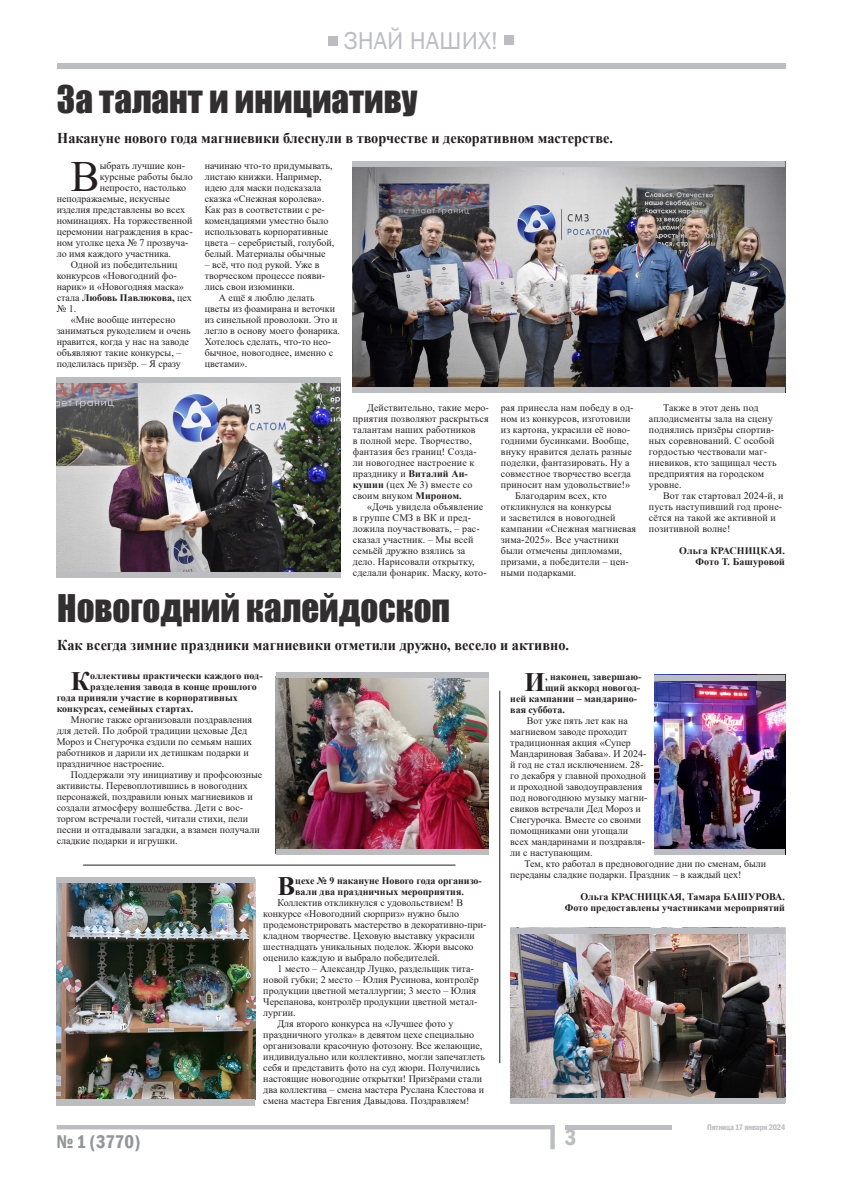
<style>
.page{position:relative;width:842px;height:1191px;background:#fff}
.page>*{position:absolute;margin:0;border:0;box-sizing:border-box;transform-origin:0 0}
.text{font:43.2px "Times New Roman";color:#231f20}
.news-head{font:35px "Impact";color:#312f30}
.text-2{font:700 26.6px "Times New Roman";color:#231f20}
.rubrika{font:25px "Franklin Gothic";color:#bcbdc0}
.t1{font:600 condensed 23px "Franklin Gothic";color:#bcbdc0}
.t2{font:600 condensed 18.9px "Franklin Gothic";color:#939598}
.vrezka{font:700 15px "Times New Roman";color:#231f20;scale:.95 1}
.text-3{font:10px/11px "Times New Roman";color:#231f20}
.text-4{font:700 10px/11px "Times New Roman";color:#231f20}
.t3{font:600 condensed 8.4px "Franklin Gothic";letter-spacing:-.02em;color:#bcbdc0}
.s1{font-weight:700}
</style>
<div class="page">
<hr style="left:565px;top:1125px;width:106px;height:4px;background:#bcbdc0">
<svg style="left:57px;top:1125px;width:498px;height:24px"></svg>
<div style="left:57px;top:63px;width:728px;height:6px;background:#bcbdc0"></div>
<div style="left:328px;top:36px;width:10px;height:9px;background:#bcbdc0"></div>
<div style="left:504px;top:35px;width:10px;height:9px;background:#bcbdc0"></div>
<img style="left:276px;top:678px;width:213px;height:170px">
<img style="left:57px;top:882px;width:198px;height:217px">
<img style="left:510px;top:933px;width:275px;height:165px">
<img style="left:654px;top:680px;width:131px;height:168px">
<hr style="left:83px;top:865px;width:372px;height:1px;background:#231f20">
<hr style="left:499px;top:691px;width:1px;height:372px;background:#231f20">
<div style="left:276px;top:672px;width:213px;height:6px;background:#bcbdc0"></div>
<div style="left:654px;top:675px;width:131px;height:5px;background:#bcbdc0"></div>
<div style="left:654px;top:848px;width:131px;height:6px;background:#bcbdc0"></div>
<div style="left:56px;top:1099px;width:199px;height:7px;background:#bcbdc0"></div>
<div style="left:510px;top:928px;width:275px;height:5px;background:#bcbdc0"></div>
<div style="left:510px;top:1098px;width:275px;height:5px;background:#bcbdc0"></div>
<div style="left:57px;top:877px;width:198px;height:5px;background:#bcbdc0"></div>
<div style="left:276px;top:848px;width:213px;height:6px;background:#bcbdc0"></div>
<img style="left:56px;top:383px;width:285px;height:189px">
<img style="left:353px;top:167px;width:432px;height:220px">
<div style="left:353px;top:161px;width:432px;height:6px;background:#bcbdc0"></div>
<div style="left:353px;top:387px;width:432px;height:6px;background:#bcbdc0"></div>
<div style="left:56px;top:377px;width:285px;height:6px;background:#bcbdc0"></div>
<div style="left:56px;top:572px;width:285px;height:6px;background:#bcbdc0"></div>
<p class="rubrika" style="left:344px;top:25px;width:155px">ЗНАЙ НАШИХ!</p>
<p class="news-head" style="left:57px;top:72px;width:362px">За талант и инициативу</p>
<p class="vrezka" style="left:57px;top:127px;width:587px">Накануне нового года магниевики блеснули в творчестве и декоративном мастерстве.</p>
<p class="text" style="left:71px;top:146px;width:30px">В</p>
<p class="text-3" style="left:100px;top:160px;width:87px">ыбрать лучшие кон-</p>
<p class="text-3" style="left:205px;top:160px;width:131px">начинаю что-то придумывать, листаю книжки. Например, идею для маски подсказала сказка «Снежная королева».<br>Как раз в соответствии с ре&shy;комендациями уместно было использовать корпоративные цвета – серебристый, голубой, белый. Материалы обычные</p>
<p class="text-3" style="left:205px;top:259px;width:122px">– всё, что под рукой. Уже в творческом процессе появи&shy;лись свои изюминки.</p>
<p class="text-3" style="left:205px;top:292px;width:137px;text-indent:14px">А ещё я люблю делать цветы из фоамирана и веточки из синельной проволоки. Это и легло в основу моего фонарика.<br>Хотелось сделать, что-то нео&shy;бычное, новогоднее, именно с цветами».</p>
<p class="text-3" style="left:100px;top:171px;width:94px">курсные работы было</p>
<p class="text-3" style="left:100px;top:182px;width:88px">непросто, настолько</p>
<p class="text-3" style="left:57px;top:193px;width:115px">неподражаемые, искусные</p>
<p class="text-3" style="left:57px;top:204px;width:130px">изделия представлены во всех</p>
<p class="text-3" style="left:57px;top:215px;width:137px">номинациях. На торжественной</p>
<p class="text-3" style="left:57px;top:226px;width:137px">церемонии награждения в крас-</p>
<p class="text-3" style="left:57px;top:237px;width:133px">ном уголке цеха № 7 прозвуча-</p>
<p class="text-3" style="left:57px;top:248px;width:116px">ло имя каждого участника.</p>
<p class="text-3" style="left:57px;top:259px;width:137px;text-indent:14px">Одной из победительниц конкурсов «Новогодний фо&shy;нарик» и «Новогодняя маска» стала <span class="s1">Любовь Павлюкова,</span> цех № 1.</p>
<p class="text-3" style="left:57px;top:314px;width:136px;text-indent:14px">«Мне вообще интересно заниматься рукоделием и очень нравится, когда у нас на заводе объявляют такие конкурсы, – поделилась призёр. – Я сразу</p>
<p class="text-3" style="left:353px;top:401px;width:138px;text-indent:14px">Действительно, такие меро&shy;приятия позволяют раскрыться талантам наших работников<br>в полной мере. Творчество, фантазия без границ! Созда&shy;ли новогоднее настроение к празднику и <span class="s1">Виталий Ан&shy;кушин</span> (цех № 3) вместе со своим внуком <span class="s1">Мироном.</span></p>
<p class="text-3" style="left:353px;top:500px;width:135px;text-indent:14px">«Дочь увидела объявление в группе СМЗ в ВК и пред&shy;ложила поучаствовать, – рас&shy;сказал участник. – Мы всей семьёй дружно взялись за дело. Нарисовали открытку, сделали фонарик. Маску, кото-</p>
<p class="news-head" style="left:57px;top:581px;width:394px">Новогодний калейдоскоп</p>
<p class="text-3" style="left:501px;top:401px;width:134px">рая принесла нам победу в од&shy;ном из конкурсов, изготовили из картона, украсили её ново&shy;годними бусинками. Вообще, внуку нравится делать разные поделки, фантазировать. Ну а совместное творчество всегда приносит нам удовольствие!»</p>
<p class="text-3" style="left:501px;top:489px;width:137px;text-indent:14px">Благодарим всех, кто откликнулся на конкурсы<br>и засветился в новогодней кампании «Снежная магниевая зима-2025». Все участники были отмечены дипломами, призами, а победители – цен&shy;ными подарками.</p>
<p class="vrezka" style="left:57px;top:634px;width:540px">Как всегда зимние праздники магниевики отметили дружно, весело и активно.</p>
<p class="text-3" style="left:649px;top:401px;width:129px;text-indent:14px">Также в этот день под аплодисменты зала на сцену поднялись призёры спортив&shy;ных соревнований. С особой гордостью чествовали маг&shy;ниевиков, кто защищал честь предприятия на городском уровне.</p>
<p class="text-3" style="left:649px;top:489px;width:136px;text-indent:14px">Вот так стартовал 2024-й, и пусть наступивший год проне&shy;сётся на такой же активной и позитивной волне!</p>
<p class="text-4" style="left:679px;top:545px;width:107px">Ольга КРАСНИЦКАЯ.</p>
<p class="text-4" style="left:695px;top:556px;width:91px">Фото Т. Башуровой</p>
<p class="text-2" style="left:71px;top:662px;width:21px">К</p>
<p class="text-4" style="left:90px;top:669px;width:174px">оллективы практически каждого под-</p>
<p class="text-4" style="left:90px;top:680px;width:168px">разделения завода в конце прошлого</p>
<p class="text-4" style="left:57px;top:691px;width:183px">года приняли участие в корпоративных</p>
<p class="text-4" style="left:57px;top:702px;width:138px">конкурсах, семейных стартах.</p>
<p class="text-3" style="left:57px;top:713px;width:197px;text-indent:14px">Многие также организовали поздравления для детей. По доброй традиции цеховые Дед Мороз и Снегурочка ездили по семьям наших работников и дарили их детишкам подарки и праздничное настроение.</p>
<p class="text-3" style="left:57px;top:768px;width:207px;text-indent:14px">Поддержали эту инициативу и профсоюзные активисты. Перевоплотившись в новогодних персонажей, поздравили юных магниевиков и создали атмосферу волшебства. Дети с вос&shy;торгом встречали гостей, читали стихи, пели песни и отгадывали загадки, а взамен получали сладкие подарки и игрушки.</p>
<p class="text-2" style="left:277px;top:866px;width:19px">В</p>
<p class="text-4" style="left:295px;top:874px;width:188px">цехе № 9 накануне Нового года организо&shy;вали два праздничных мероприятия.</p>
<p class="text-3" style="left:263px;top:896px;width:225px;text-indent:14px">Коллектив откликнулся с удовольствием! В конкурсе «Новогодний сюрприз» нужно было продемонстрировать мастерство в декоративно-при&shy;кладном творчестве. Цеховую выставку украсили шестнадцать уникальных поделок. Жюри высоко оценило каждую и выбрало победителей.</p>
<p class="text-3" style="left:263px;top:962px;width:217px;text-indent:14px">1 место – Александр Луцко, раздельщик тита&shy;новой губки; 2 место – Юлия Русинова, контролёр продукции цветной металлургии; 3 место – Юлия Черепанова, контролёр продукции цветной метал&shy;лургии.</p>
<p class="text-3" style="left:263px;top:1017px;width:223px;text-indent:14px">Для второго конкурса на «Лучшее фото у праздничного уголка» в девятом цехе специально организовали красочную фотозону. Все желающие, индивидуально или коллективно, могли запечатлеть себя и представить фото на суд жюри. Получились настоящие новогодние открытки! Призёрами стали два коллектива – смена мастера Руслана Клестова и смена мастера Евгения Давыдова. Поздравляем!</p>
<p class="text-2" style="left:524px;top:663px;width:22px">И</p>
<p class="text-4" style="left:545px;top:671px;width:98px">, наконец, завершаю-</p>
<p class="text-4" style="left:545px;top:682px;width:97px">щий аккорд новогод-</p>
<p class="text-4" style="left:510px;top:693px;width:128px">ней кампании – мандарино-</p>
<p class="text-4" style="left:510px;top:704px;width:56px">вая суббота.</p>
<p class="text-3" style="left:510px;top:715px;width:139px;text-indent:17px">Вот уже пять лет как на магниевом заводе проходит традиционная акция «Супер<br>Мандариновая Забава». И 2024- й год не стал исключением. 28- го декабря у главной проходной и проходной заводоуправления под новогоднюю музыку магни&shy;евиков встречали Дед Мороз и<br>Снегурочка. Вместе со своими помощниками они угощали всех мандаринами и поздравля&shy;ли с наступающим.</p>
<p class="text-3" style="left:510px;top:858px;width:257px;text-indent:14px">Тем, кто работал в предновогодние дни по сменам, были переданы сладкие подарки. Праздник – в каждый цех!</p>
<p class="text-4" style="left:580px;top:891px;width:206px">Ольга КРАСНИЦКАЯ, Тамара БАШУРОВА.</p>
<p class="text-4" style="left:565px;top:902px;width:222px">Фото предоставлены участниками мероприятий</p>
<h3 class="t2" style="left:56px;top:1129px;width:86px">№ 1 (3770)</h3>
<h3 class="t1" style="left:565px;top:1122px;width:13px">3</h3>
<p class="t3" style="left:707px;top:1122px;width:80px">Пятница 17 января 2024</p>
</div>
